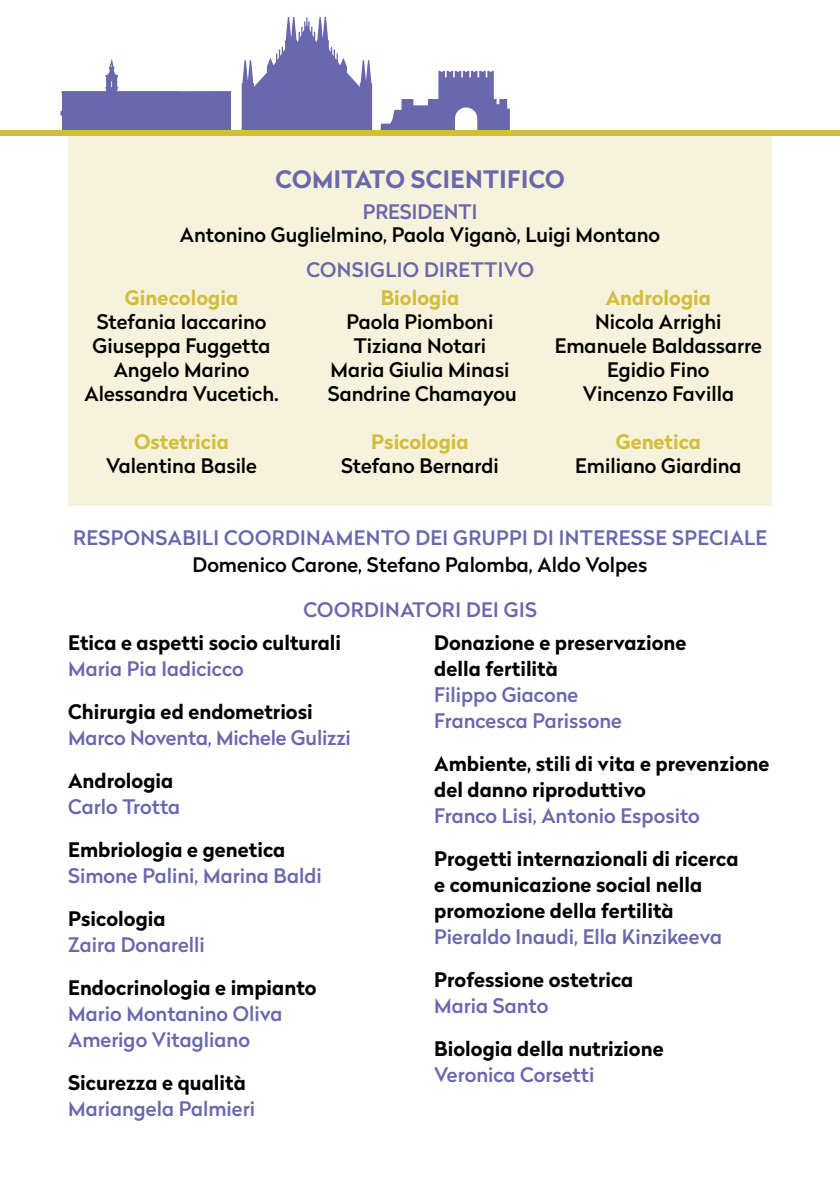
<style>
.page{position:relative;width:840px;height:1191px;background:#fff}
.page>*{position:absolute;margin:0;border:0;box-sizing:border-box;transform-origin:0 0}
.t1{font:700 24px "Radikal";letter-spacing:.02em;color:#6967ad}
.t2{font:700 20px/26px "Radikal";color:#000}
.t3{font:500 20px/24px "Radikal";color:#000;text-align:center}
.t4{font:500 20px/26px "Radikal";color:#6967ad}
.t5{font:500 20px "Radikal";letter-spacing:.02em;color:#6967ad}
.t6{font:700 20px "Radikal";color:#d2be39}
</style>
<div class="page">
<div style="left:68px;top:136px;width:703px;height:370px;background:#f7f2dc"></div>
<svg style="left:60px;top:17px;width:449px;height:113px"></svg>
<div style="left:0;top:130px;width:839px;height:6px;background:#d2be39"></div>
<p class="t1" style="left:275px;top:162px;width:290px">COMITATO SCIENTIFICO</p>
<p class="t4" style="left:362px;top:198px;width:116px">PRESIDENTI</p>
<p class="t3" style="left:180px;top:222px;width:481px">Antonino Guglielmino, Paola Viganò, Luigi Montano</p>
<p class="t6" style="left:125px;top:282px;width:115px">Ginecologia</p>
<p class="t3" style="left:84px;top:309px;width:196px">Stefania Iaccarino<br>Giuseppa Fuggetta<br>Angelo Marino<br>Alessandra Vucetich.</p>
<p class="t6" style="left:134px;top:426px;width:96px">Ostetricia</p>
<p class="t3" style="left:106px;top:453px;width:152px">Valentina Basile</p>
<p class="t5" style="left:306px;top:256px;width:229px">CONSIGLIO DIRETTIVO</p>
<p class="t6" style="left:380px;top:282px;width:80px">Biologia</p>
<p class="t3" style="left:328px;top:309px;width:190px">Paola Piomboni<br>Tiziana Notari<br>Maria Giulia Minasi<br>Sandrine Chamayou</p>
<p class="t6" style="left:371px;top:426px;width:99px">Psicologia</p>
<p class="t3" style="left:341px;top:453px;width:159px">Stefano Bernardi</p>
<p class="t6" style="left:605px;top:282px;width:107px">Andrologia</p>
<p class="t3" style="left:554px;top:309px;width:208px">Nicola Arrighi<br>Emanuele Baldassarre<br>Egidio Fino<br>Vincenzo Favilla</p>
<p class="t6" style="left:615px;top:426px;width:87px">Genetica</p>
<p class="t3" style="left:575px;top:453px;width:168px">Emiliano Giardina</p>
<p class="t5" style="left:73px;top:523px;width:695px">RESPONSABILI COORDINAMENTO DEI GRUPPI DI INTERESSE SPECIALE</p>
<p class="t3" style="left:192px;top:552px;width:456px">Domenico Carone, Stefano Palomba, Aldo Volpes</p>
<p class="t5" style="left:303px;top:595px;width:235px">COORDINATORI DEI GIS</p>
<p class="t2" style="left:68px;top:629px;width:274px">Etica e aspetti socio culturali</p>
<p class="t4" style="left:68px;top:655px;width:177px">Maria Pia Iadicicco</p>
<p class="t2" style="left:68px;top:698px;width:246px">Chirurgia ed endometriosi</p>
<p class="t4" style="left:68px;top:724px;width:284px">Marco Noventa, Michele Gulizzi</p>
<p class="t2" style="left:68px;top:767px;width:107px">Andrologia</p>
<p class="t4" style="left:68px;top:793px;width:114px">Carlo Trotta</p>
<p class="t2" style="left:68px;top:836px;width:218px">Embriologia e genetica</p>
<p class="t4" style="left:68px;top:862px;width:255px">Simone Palini, Marina Baldi</p>
<p class="t2" style="left:68px;top:905px;width:99px">Psicologia</p>
<p class="t4" style="left:68px;top:931px;width:138px">Zaira Donarelli</p>
<p class="t2" style="left:68px;top:974px;width:250px">Endocrinologia e impianto</p>
<p class="t4" style="left:68px;top:1000px;width:216px">Mario Montanino Oliva<br>Amerigo Vitagliano</p>
<p class="t2" style="left:68px;top:1069px;width:179px">Sicurezza e qualità</p>
<p class="t4" style="left:68px;top:1095px;width:188px">Mariangela Palmieri</p>
<p class="t2" style="left:434px;top:629px;width:253px">Donazione e preservazione della fertilità</p>
<p class="t4" style="left:434px;top:681px;width:189px">Filippo Giacone<br>Francesca Parissone</p>
<p class="t2" style="left:434px;top:750px;width:336px">Ambiente, stili di vita e prevenzione del danno riproduttivo</p>
<p class="t4" style="left:434px;top:802px;width:267px">Franco Lisi, Antonio Esposito</p>
<p class="t2" style="left:434px;top:845px;width:306px">Progetti internazionali di ricerca e comunicazione social nella promozione della fertilità</p>
<p class="t4" style="left:434px;top:923px;width:289px">Pieraldo Inaudi, Ella Kinzikeeva</p>
<p class="t2" style="left:434px;top:966px;width:200px">Professione ostetrica</p>
<p class="t4" style="left:434px;top:992px;width:115px">Maria Santo</p>
<p class="t2" style="left:434px;top:1035px;width:231px">Biologia della nutrizione</p>
<p class="t4" style="left:434px;top:1061px;width:161px">Veronica Corsetti</p>
</div>
